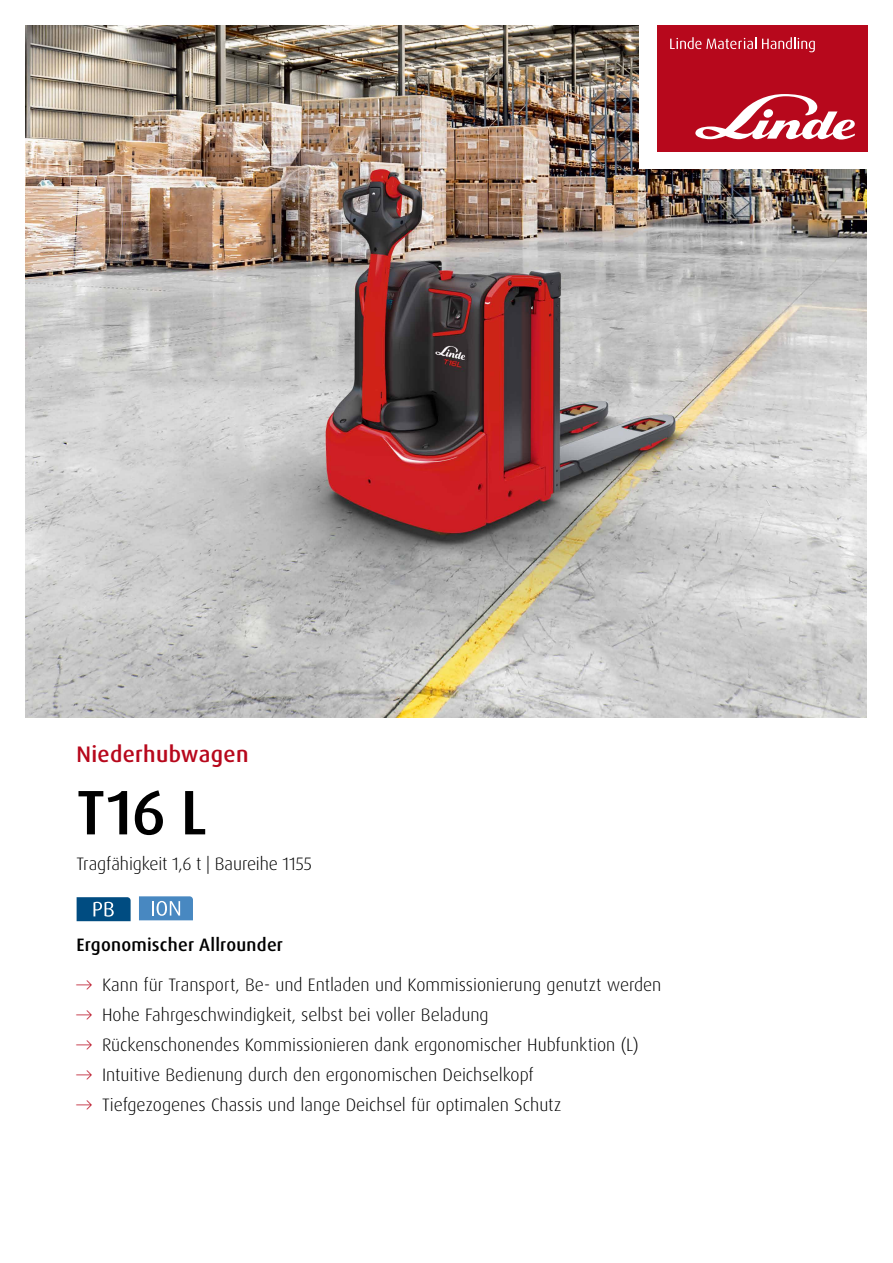
<style>
.page{position:relative;width:893px;height:1263px;background:#fff}
.page>*{position:absolute;margin:0;border:0;box-sizing:border-box;transform-origin:0 0}
.t1{font:500 63px "Dax Pro";color:#000}
.t2{font:500 22.5px "Dax Pro";letter-spacing:.015em;color:#b7081c}
.t3{font:300 18px "Dax Pro";color:#000}
.t4{font:500 18px "Dax Pro";letter-spacing:.015em;color:#000}
.s1{color:#b7081c}
</style>
<div class="page">
<img style="left:26px;top:26px;width:841px;height:691px">
<svg style="left:77px;top:897px;width:54px;height:24px"></svg>
<svg style="left:139px;top:896px;width:54px;height:24px"></svg>
<div style="left:640px;top:0;width:253px;height:169px;background:#fff"></div>
<div style="left:657px;top:26px;width:210px;height:126px;background:#b7081c"></div>
<svg style="left:695px;top:94px;width:160px;height:46px"></svg>
<svg style="left:670px;top:37px;width:86px;height:12px"></svg>
<svg style="left:762px;top:37px;width:53px;height:15px"></svg>
<p class="t2" style="left:77px;top:740px;width:173px">Niederhubwagen</p>
<h1 class="t1" style="left:77px;top:772px;width:132px">T16 L</h1>
<p class="t3" style="left:77px;top:852px;width:237px">Tragfähigkeit 1,6 t | Baureihe 1155</p>
<p class="t4" style="left:77px;top:933px;width:208px">Ergonomischer Allrounder</p>
<p class="t3" style="left:77px;top:973px;width:586px"><span class="s1">→</span> Kann für Transport, Be- und Entladen und Kommissionierung genutzt werden</p>
<p class="t3" style="left:77px;top:1003px;width:414px"><span class="s1">→</span> Hohe Fahrgeschwindigkeit, selbst bei voller Beladung</p>
<p class="t3" style="left:77px;top:1033px;width:563px"><span class="s1">→</span> Rückenschonendes Kommissionieren dank ergonomischer Hubfunktion (L)</p>
<p class="t3" style="left:77px;top:1063px;width:459px"><span class="s1">→</span> Intuitive Bedienung durch den ergonomischen Deichselkopf</p>
<p class="t3" style="left:77px;top:1093px;width:486px"><span class="s1">→</span> Tiefgezogenes Chassis und lange Deichsel für optimalen Schutz</p>
</div>
